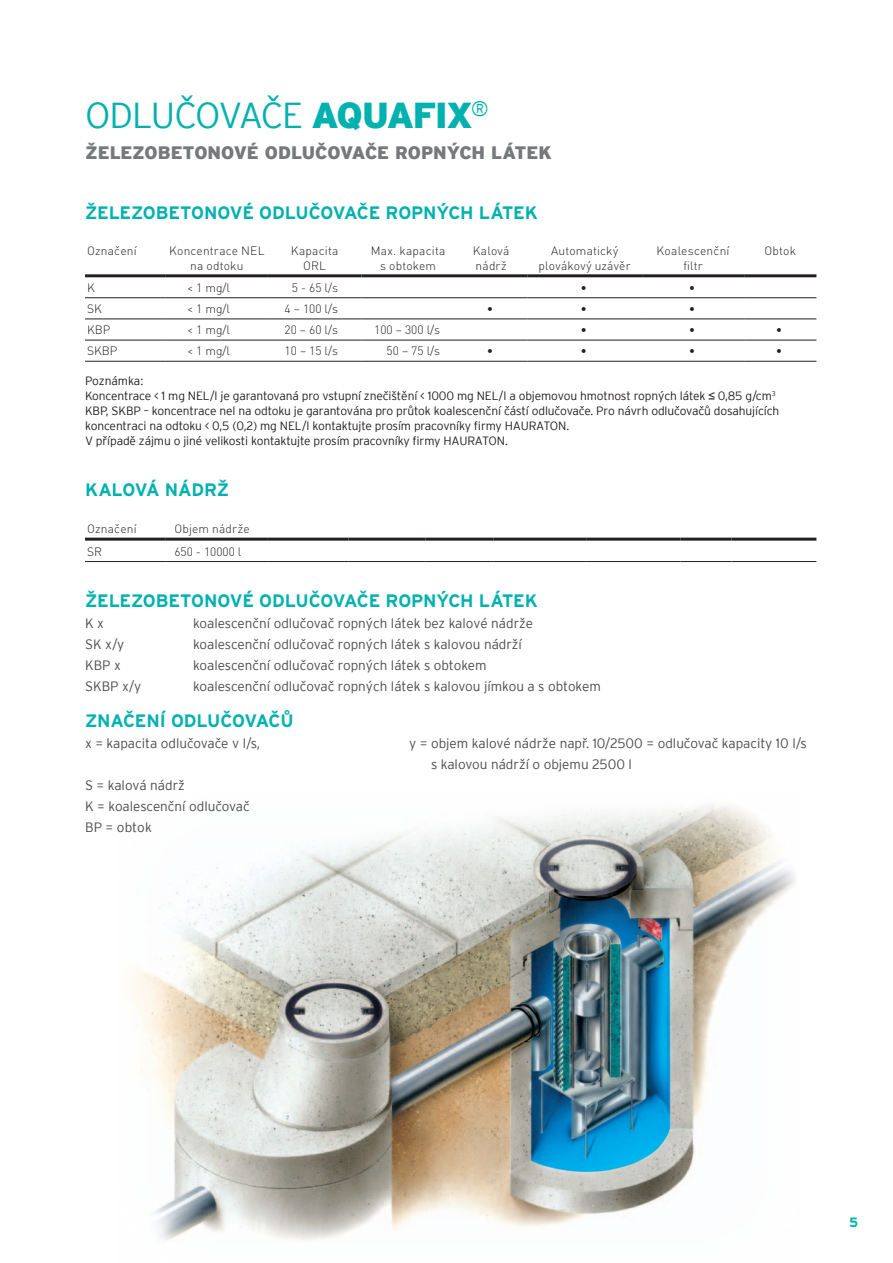
<style>
.page{position:relative;width:893px;height:1263px;background:#fff}
.page>*{position:absolute;margin:0;border:0;box-sizing:border-box;transform-origin:0 0}
.t1{font:300 36px "Interstate";color:#00b1b0}
.t2{font:900 36px "Interstate";letter-spacing:-.035em;color:#00b1b0}
.t3{font:700 18px "Interstate 3";letter-spacing:-.015em;color:#00b1b0}
.t4{font:900 18px "Interstate";letter-spacing:-.01em;color:#76787b}
.t5{font:300 13.5px/21px "Interstate";color:#4b4c4d}
.t6{font:700 13.5px "Interstate 3";color:#00b1b0}
.t7{font:300 12px/15px "Interstate";letter-spacing:-.01em;color:#231f20}
.t8{font:300 12px/15px "DIN Pro";letter-spacing:.015em;color:#231f20;text-align:center}
.t9{font:12px "DIN Light CE";letter-spacing:.015em;color:#231f20}
.s1{font-family:"Arial";font-weight:400}
</style>
<div class="page">
<img style="left:132px;top:805px;width:663px;height:435px">
<hr style="left:85px;top:274px;width:81px;height:3px;background:#231f20">
<hr style="left:85px;top:297px;width:81px;height:1px;background:#231f20">
<hr style="left:166px;top:297px;width:102px;height:1px;background:#231f20">
<hr style="left:268px;top:297px;width:93px;height:1px;background:#231f20">
<hr style="left:361px;top:297px;width:94px;height:1px;background:#231f20">
<hr style="left:455px;top:297px;width:72px;height:1px;background:#231f20">
<hr style="left:527px;top:297px;width:115px;height:1px;background:#231f20">
<hr style="left:642px;top:297px;width:102px;height:1px;background:#231f20">
<hr style="left:744px;top:297px;width:72px;height:1px;background:#231f20">
<hr style="left:85px;top:319px;width:81px;height:1px;background:#231f20">
<hr style="left:166px;top:319px;width:102px;height:1px;background:#231f20">
<hr style="left:268px;top:319px;width:93px;height:1px;background:#231f20">
<hr style="left:361px;top:319px;width:94px;height:1px;background:#231f20">
<hr style="left:455px;top:319px;width:72px;height:1px;background:#231f20">
<hr style="left:527px;top:319px;width:115px;height:1px;background:#231f20">
<hr style="left:642px;top:319px;width:102px;height:1px;background:#231f20">
<hr style="left:744px;top:319px;width:72px;height:1px;background:#231f20">
<hr style="left:85px;top:340px;width:81px;height:1px;background:#231f20">
<hr style="left:166px;top:340px;width:102px;height:1px;background:#231f20">
<hr style="left:268px;top:340px;width:93px;height:1px;background:#231f20">
<hr style="left:361px;top:340px;width:94px;height:1px;background:#231f20">
<hr style="left:455px;top:340px;width:72px;height:1px;background:#231f20">
<hr style="left:527px;top:340px;width:115px;height:1px;background:#231f20">
<hr style="left:642px;top:340px;width:102px;height:1px;background:#231f20">
<hr style="left:744px;top:340px;width:72px;height:1px;background:#231f20">
<hr style="left:85px;top:361px;width:81px;height:1px;background:#231f20">
<hr style="left:166px;top:361px;width:102px;height:1px;background:#231f20">
<hr style="left:268px;top:361px;width:93px;height:1px;background:#231f20">
<hr style="left:361px;top:361px;width:94px;height:1px;background:#231f20">
<hr style="left:455px;top:361px;width:72px;height:1px;background:#231f20">
<hr style="left:527px;top:361px;width:115px;height:1px;background:#231f20">
<hr style="left:642px;top:361px;width:102px;height:1px;background:#231f20">
<hr style="left:744px;top:361px;width:72px;height:1px;background:#231f20">
<hr style="left:166px;top:274px;width:102px;height:3px;background:#231f20">
<hr style="left:268px;top:274px;width:93px;height:3px;background:#231f20">
<hr style="left:361px;top:274px;width:94px;height:3px;background:#231f20">
<hr style="left:455px;top:274px;width:72px;height:3px;background:#231f20">
<hr style="left:527px;top:274px;width:115px;height:3px;background:#231f20">
<hr style="left:642px;top:274px;width:102px;height:3px;background:#231f20">
<hr style="left:744px;top:274px;width:72px;height:3px;background:#231f20">
<hr style="left:85px;top:538px;width:81px;height:3px;background:#231f20">
<hr style="left:85px;top:561px;width:81px;height:1px;background:#231f20">
<hr style="left:166px;top:561px;width:102px;height:1px;background:#231f20">
<hr style="left:268px;top:561px;width:81px;height:1px;background:#231f20">
<hr style="left:349px;top:561px;width:76px;height:1px;background:#231f20">
<hr style="left:425px;top:561px;width:68px;height:1px;background:#231f20">
<hr style="left:493px;top:561px;width:94px;height:1px;background:#231f20">
<hr style="left:587px;top:561px;width:93px;height:1px;background:#231f20">
<hr style="left:680px;top:561px;width:51px;height:1px;background:#231f20">
<hr style="left:731px;top:561px;width:85px;height:1px;background:#231f20">
<hr style="left:166px;top:538px;width:102px;height:3px;background:#231f20">
<hr style="left:268px;top:538px;width:81px;height:3px;background:#231f20">
<hr style="left:349px;top:538px;width:76px;height:3px;background:#231f20">
<hr style="left:425px;top:538px;width:68px;height:3px;background:#231f20">
<hr style="left:493px;top:538px;width:94px;height:3px;background:#231f20">
<hr style="left:587px;top:538px;width:93px;height:3px;background:#231f20">
<hr style="left:680px;top:538px;width:51px;height:3px;background:#231f20">
<hr style="left:731px;top:538px;width:85px;height:3px;background:#231f20">
<h1 class="t1" style="left:85px;top:94px;width:23px">ODLUČOVAČE</h1>
<h1 class="t2" style="left:311px;top:93px;width:179px">AQUAFIX<sup>®</sup></h1>
<h2 class="t4" style="left:85px;top:142px;width:468px">ŽELEZOBETONOVÉ ODLUČOVAČE ROPNÝCH LÁTEK</h2>
<h2 class="t3" style="left:85px;top:202px;width:454px">ŽELEZOBETONOVÉ ODLUČOVAČE ROPNÝCH LÁTEK</h2>
<p class="t8" style="left:87px;top:242px;width:51px">Označení</p>
<p class="t8" style="left:169px;top:242px;width:97px">Koncentrace NEL na odtoku</p>
<p class="t8" style="left:291px;top:242px;width:49px">Kapacita<br>ORL</p>
<p class="t8" style="left:371px;top:242px;width:76px">Max. kapacita s obtokem</p>
<p class="t8" style="left:473px;top:242px;width:38px;text-align:left">Kalová nádrž</p>
<p class="t8" style="left:539px;top:242px;width:94px">Automatický plovákový uzávěr</p>
<p class="t8" style="left:657px;top:242px;width:74px">Koalescenční filtr</p>
<p class="t8" style="left:764px;top:242px;width:33px">Obtok</p>
<p class="t8" style="left:87px;top:279px;width:9px">K</p>
<p class="t8" style="left:187px;top:279px;width:44px">&lt; 1 mg/l</p>
<p class="t8" style="left:292px;top:279px;width:48px">5 - 65 l/s</p>
<p class="t8" style="left:580px;top:279px;width:8px">•</p>
<p class="t8" style="left:689px;top:279px;width:8px">•</p>
<p class="t8" style="left:87px;top:301px;width:16px">SK</p>
<p class="t8" style="left:187px;top:301px;width:44px">&lt; 1 mg/l</p>
<p class="t8" style="left:285px;top:301px;width:55px">4 – 100 l/s</p>
<p class="t8" style="left:487px;top:301px;width:8px">•</p>
<p class="t8" style="left:580px;top:301px;width:8px">•</p>
<p class="t8" style="left:689px;top:301px;width:8px">•</p>
<p class="t8" style="left:87px;top:322px;width:25px">KBP</p>
<p class="t8" style="left:187px;top:322px;width:44px">&lt; 1 mg/l</p>
<p class="t8" style="left:285px;top:322px;width:55px">20 – 60 l/s</p>
<p class="t8" style="left:374px;top:322px;width:67px">100 – 300 l/s</p>
<p class="t8" style="left:580px;top:322px;width:8px">•</p>
<p class="t8" style="left:689px;top:322px;width:8px">•</p>
<p class="t8" style="left:776px;top:322px;width:8px">•</p>
<p class="t8" style="left:87px;top:343px;width:32px">SKBP</p>
<p class="t8" style="left:187px;top:343px;width:44px">&lt; 1 mg/l</p>
<p class="t8" style="left:285px;top:343px;width:55px">10 – 15 l/s</p>
<p class="t8" style="left:387px;top:343px;width:55px">50 – 75 l/s</p>
<p class="t8" style="left:487px;top:343px;width:8px">•</p>
<p class="t8" style="left:580px;top:343px;width:8px">•</p>
<p class="t8" style="left:689px;top:343px;width:8px">•</p>
<p class="t8" style="left:776px;top:343px;width:8px">•</p>
<p class="t7" style="left:85px;top:373px;width:696px">Poznámka:<br>Koncentrace &lt; 1 mg NEL/l je garantovaná pro vstupní znečištění &lt; 1000 mg NEL/l a objemovou hmotnost ropných látek <span class="s1">≤</span> 0,85 g/cm<sup>3<br></sup>KBP, SKBP – koncentrace nel na odtoku je garantována pro průtok koalescenční částí odlučovače. Pro návrh odlučovačů dosahujících koncentraci na odtoku &lt; 0,5 (0,2) mg NEL/l kontaktujte prosím pracovníky firmy Hauraton .<br>V případě zájmu o jiné velikosti kontaktujte prosím pracovníky firmy HAU RATON.</p>
<h2 class="t3" style="left:85px;top:480px;width:146px">KALOVÁ NÁDRŽ</h2>
<p class="t9" style="left:87px;top:521px;width:51px">Označení</p>
<p class="t9" style="left:174px;top:521px;width:77px">Objem nádrže</p>
<p class="t9" style="left:87px;top:544px;width:16px">SR</p>
<p class="t9" style="left:174px;top:544px;width:69px">650 - 10000 l</p>
<h2 class="t3" style="left:85px;top:590px;width:454px">ŽELEZOBETONOVÉ ODLUČOVAČE ROPNÝCH LÁTEK</h2>
<p class="t5" style="left:85px;top:612px;width:20px">K x</p>
<p class="t5" style="left:193px;top:612px;width:342px">koalescenční odlučovač ropných látek bez kalové nádrže</p>
<p class="t5" style="left:85px;top:633px;width:41px">SK x/y</p>
<p class="t5" style="left:193px;top:633px;width:330px">koalescenční odlučovač ropných látek s kalovou nádrží</p>
<p class="t5" style="left:85px;top:654px;width:37px">KBP x</p>
<p class="t5" style="left:193px;top:654px;width:295px">koalescenční odlučovač ropných látek s obtokem</p>
<p class="t5" style="left:85px;top:675px;width:58px">SKBP x/y</p>
<p class="t5" style="left:193px;top:675px;width:409px">koalescenční odlučovač ropných látek s kalovou jímkou a s obtokem</p>
<h2 class="t3" style="left:85px;top:710px;width:210px">ZNAČENÍ ODLUČOVAČŮ</h2>
<p class="t5" style="left:85px;top:732px;width:177px">x = kapacita odlučovače v l/s,</p>
<p class="t5" style="left:431px;top:732px;width:377px;text-indent:-22px">y = objem kalové nádrže např. 10/2500 = odlučovač kapacity 10 l/s s kalovou nádrží o objemu 2500 l</p>
<p class="t5" style="left:85px;top:774px;width:166px">S = kalová nádrž<br>K = koalescenční odlučovač<br>BP = obtok</p>
<p class="t6" style="left:849px;top:1215px;width:11px">5</p>
</div>
